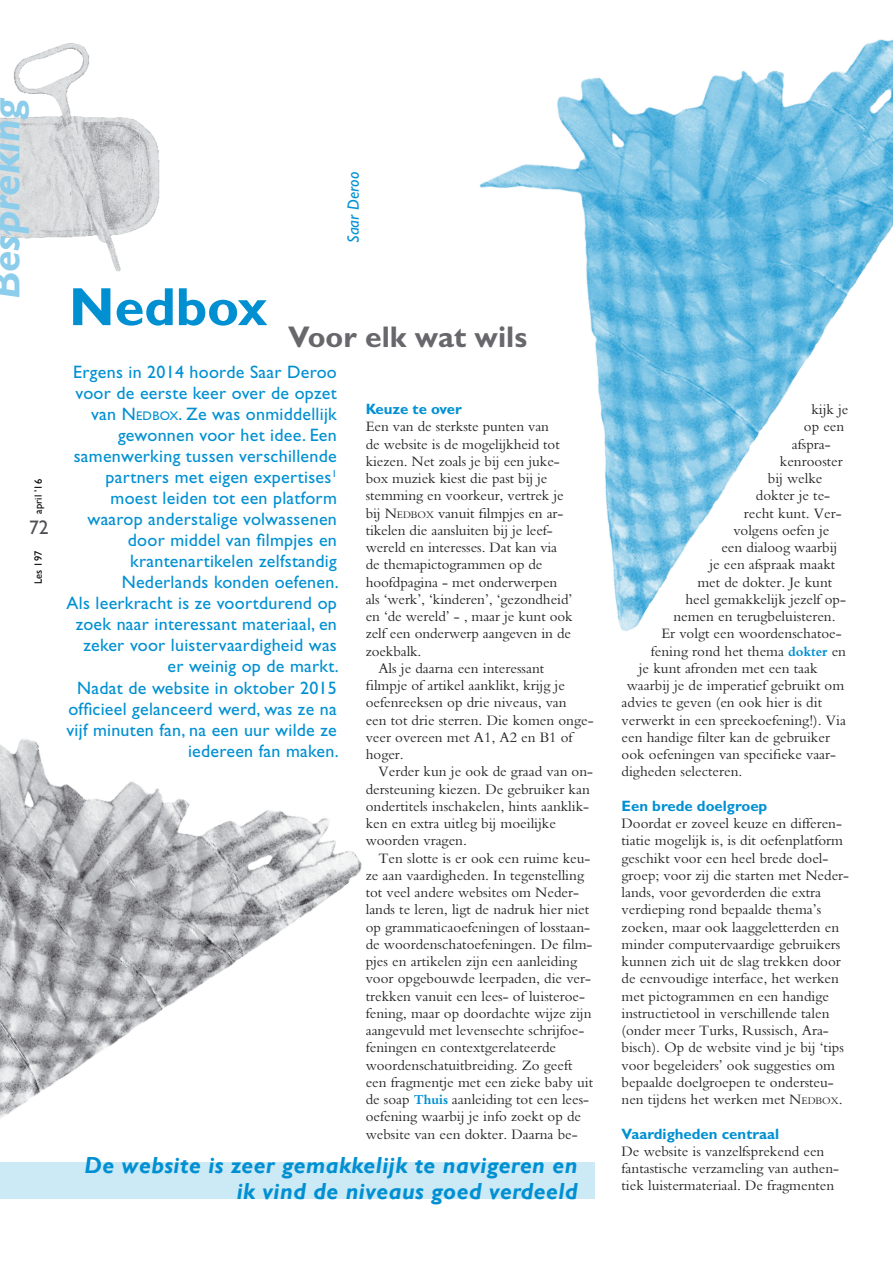
<style>
.page{position:relative;width:893px;height:1263px;background:#fff}
.page>*{position:absolute;margin:0;border:0;box-sizing:border-box;transform-origin:0 0}
.t1{font:italic 700 42px "Gill Sans";color:#8ccdeb}
.t2{font:700 30px "Gill Sans";color:#68676c}
.t3{font:italic 700 23.25px/25.5px "Gill Sans";letter-spacing:.02em;color:#0090d2;text-align:right}
.t4{font:19.5px "Gill Sans";color:#504f53}
.t5{font:18px/21px "Gill Sans";letter-spacing:.015em;color:#0090d2;text-align:right}
.t6{font:italic 16.5px "Gill Sans";color:#0090d2}
.t7{font:15px/17.2px "M Bembo";color:#242224}
.t8{font:700 15px "Gill Sans";color:#0090d2}
.t9{font:10.5px "Gill Sans";letter-spacing:.01em;color:#000}
.s1{font-size:12.6px}
.s2{font-size:10.5px}
.s3{font-weight:700;font-size:14.25px;color:#0090d2}
</style>
<div class="page">
<img style="left:0;top:43px;width:160px;height:228px">
<img style="left:0;top:739px;width:362px;height:379px">
<div style="left:0;top:1162px;width:595px;height:37px;background:#cce9f6"></div>
<img style="left:479px;top:39px;width:414px;height:592px">
<h1 class="t1" style="left:-19px;top:299px;width:202px;rotate:-90deg">Bespreking</h1>
<p class="t9" style="left:32px;top:514px;width:36px;rotate:-90deg">april ’16</p>
<h3 class="t4" style="left:29px;top:516px;width:21px">72</h3>
<p class="t9" style="left:32px;top:584px;width:35px;rotate:-90deg">Les 197</p>
<p class="t6" style="left:344px;top:243px;width:73px;rotate:-90deg">Saar Deroo</p>
<h2 class="t2" style="left:69px;top:320px;width:460px"><sup>Nedbox</sup> Voor elk wat wils</h2>
<p class="t5" style="left:66px;top:362px;width:274px">Ergens in 2014 hoorde Saar Deroo voor de eerste keer over de opzet van N <span class="s1">edbox</span>. Ze was onmiddellijk gewonnen voor het idee. Een samenwerking tussen verschillende partners met eigen expertises<sup>1 </sup>moest leiden tot een platform waarop anderstalige volwassenen door middel van filmpjes en krantenartikelen zelfstandig<br>Nederlands konden oefenen.<br>Als leerkracht is ze voortdurend op zoek naar interessant materiaal, en zeker voor luistervaardigheid was er weinig op de markt.<br>Nadat de website in oktober 2015 officieel gelanceerd werd, was ze na vijf minuten fan, na een uur wilde ze iedereen fan maken.</p>
<p class="t8" style="left:366px;top:400px;width:98px">Keuze te over</p>
<p class="t7" style="left:366px;top:418px;width:185px">Een van de sterkste punten van</p>
<p class="t7" style="left:366px;top:435px;width:195px">de website is de mogelijkheid tot</p>
<p class="t7" style="left:366px;top:452px;width:196px">kiezen. Net zoals je bij een juke-</p>
<p class="t7" style="left:366px;top:470px;width:183px">box muziek kiest die past bij je</p>
<p class="t7" style="left:366px;top:487px;width:199px">stemming en voorkeur, vertrek je</p>
<p class="t7" style="left:366px;top:504px;width:199px">bij N<span class="s2">edbox</span> vanuit filmpjes en ar-</p>
<p class="t7" style="left:366px;top:521px;width:189px">tikelen die aansluiten bij je leef-</p>
<p class="t7" style="left:366px;top:539px;width:193px">wereld en interesses. Dat kan via</p>
<p class="t7" style="left:366px;top:556px;width:178px">de themapictogrammen op de</p>
<p class="t7" style="left:366px;top:573px;width:193px">hoofdpagina - met onderwerpen</p>
<p class="t7" style="left:366px;top:590px;width:208px">als ‘werk’, ‘kinderen’, ‘gezondheid’</p>
<p class="t7" style="left:366px;top:608px;width:208px">en ‘de wereld’ - , maar je kunt ook</p>
<p class="t7" style="left:366px;top:625px;width:207px">zelf een onderwerp aangeven in de</p>
<p class="t7" style="left:366px;top:642px;width:57px">zoekbalk.</p>
<p class="t7" style="left:378px;top:659px;width:167px">Als je daarna een interessant</p>
<p class="t7" style="left:366px;top:677px;width:201px">filmpje of artikel aanklikt, krijg je</p>
<p class="t7" style="left:366px;top:694px;width:202px">oefenreeksen op drie niveaus, van</p>
<p class="t7" style="left:366px;top:711px;width:229px">een tot drie sterren. Die komen onge-</p>
<p class="t7" style="left:366px;top:728px;width:208px">veer overeen met A1, A2 en B1 of</p>
<p class="t7" style="left:366px;top:746px;width:40px">hoger.</p>
<p class="t7" style="left:378px;top:763px;width:216px">Verder kun je ook de graad van on-</p>
<p class="t7" style="left:366px;top:780px;width:226px">dersteuning kiezen. De gebruiker kan</p>
<p class="t7" style="left:366px;top:797px;width:225px">ondertitels inschakelen, hints aanklik-</p>
<p class="t7" style="left:366px;top:815px;width:192px">ken en extra uitleg bij moeilijke</p>
<p class="t7" style="left:366px;top:832px;width:103px">woorden vragen.</p>
<p class="t7" style="left:378px;top:849px;width:214px">Ten slotte is er ook een ruime keu-</p>
<p class="t7" style="left:366px;top:866px;width:220px">ze aan vaardigheden. In tegenstelling</p>
<p class="t7" style="left:366px;top:884px;width:215px">tot veel andere websites om Neder-</p>
<p class="t7" style="left:366px;top:901px;width:225px">lands te leren, ligt de nadruk hier niet</p>
<p class="t7" style="left:366px;top:918px;width:226px">op grammaticaoefeningen of losstaan-</p>
<p class="t7" style="left:366px;top:935px;width:228px">de woordenschatoefeningen. De film-</p>
<p class="t7" style="left:366px;top:953px;width:213px">pjes en artikelen zijn een aanleiding</p>
<p class="t7" style="left:366px;top:970px;width:227px">voor opgebouwde leerpaden, die ver-</p>
<p class="t7" style="left:366px;top:987px;width:221px">trekken vanuit een lees- of luisteroe-</p>
<p class="t7" style="left:366px;top:1004px;width:227px">fening, maar op doordachte wijze zijn</p>
<p class="t7" style="left:366px;top:1022px;width:220px">aangevuld met levensechte schrijfoe-</p>
<p class="t7" style="left:366px;top:1039px;width:192px">feningen en contextgerelateerde</p>
<p class="t7" style="left:366px;top:1056px;width:208px">woordenschatuitbreiding. Zo geeft</p>
<p class="t7" style="left:366px;top:1073px;width:229px">een fragmentje met een zieke baby uit</p>
<p class="t7" style="left:366px;top:1091px;width:225px">de soap <span class="s3">Thuis</span> aanleiding tot een lees-</p>
<p class="t7" style="left:366px;top:1108px;width:217px">oefening waarbij je info zoekt op de</p>
<p class="t7" style="left:366px;top:1125px;width:213px">website van een dokter. Daarna be-</p>
<h3 class="t3" style="left:84px;top:1153px;width:495px">De website is zeer gemakkelijk te navigeren en ik vind de niveaus goed verdeeld</h3>
<p class="t7" style="left:811px;top:401px;width:39px">kijk je</p>
<p class="t7" style="left:804px;top:418px;width:42px">op een</p>
<p class="t7" style="left:792px;top:435px;width:40px">afspra-</p>
<p class="t7" style="left:780px;top:452px;width:64px">kenrooster</p>
<p class="t7" style="left:768px;top:470px;width:56px">bij welke</p>
<p class="t7" style="left:756px;top:487px;width:76px">dokter je te-</p>
<p class="t7" style="left:744px;top:504px;width:99px">recht kunt. Ver-</p>
<p class="t7" style="left:733px;top:521px;width:98px">volgens oefen je</p>
<p class="t7" style="left:721px;top:539px;width:118px">een dialoog waarbij</p>
<p class="t7" style="left:709px;top:556px;width:127px">je een afspraak maakt</p>
<p class="t7" style="left:697px;top:573px;width:136px">met de dokter. Je kunt</p>
<p class="t7" style="left:685px;top:590px;width:162px">heel gemakkelijk jezelf op-</p>
<p class="t7" style="left:673px;top:608px;width:164px">nemen en terugbeluisteren.</p>
<p class="t7" style="left:661px;top:625px;width:182px">Er volgt een woordenschatoe-</p>
<p class="t7" style="left:651px;top:642px;width:197px">fening rond het thema <span class="s3">dokter</span> en</p>
<p class="t7" style="left:639px;top:659px;width:180px">je kunt afronden met een taak</p>
<p class="t7" style="left:627px;top:677px;width:219px">waarbij je de imperatief gebruikt om</p>
<p class="t7" style="left:622px;top:694px;width:202px">advies te geven (en ook hier is dit</p>
<p class="t7" style="left:622px;top:711px;width:226px">verwerkt in een spreekoefening!). Via</p>
<p class="t7" style="left:622px;top:728px;width:210px">een handige filter kan de gebruiker</p>
<p class="t7" style="left:622px;top:746px;width:216px">ook oefeningen van specifieke vaar-</p>
<p class="t7" style="left:622px;top:763px;width:122px">digheden selecteren.</p>
<p class="t8" style="left:622px;top:797px;width:147px">Een brede doelgroep</p>
<p class="t7" style="left:622px;top:815px;width:229px">Doordat er zoveel keuze en differen&shy;tiatie mogelijk is, is dit oefenplatform geschikt voor een heel brede doel&shy;groep; voor zij die starten met Neder&shy;lands, voor gevorderden die extra verdieping rond bepaalde thema’s zoeken, maar ook laaggeletterden en minder computervaardige gebruikers kunnen zich uit de slag trekken door de eenvoudige interface, het werken met pictogrammen en een handige instructietool in verschillende talen (onder meer Turks, Russisch, Ara&shy;bisch). Op de website vind je bij ‘tips voor begeleiders’ ook suggesties om bepaalde doelgroepen te ondersteu&shy;nen tijdens het werken met N<span class="s2">edbox</span>.</p>
<p class="t8" style="left:622px;top:1125px;width:159px">Vaardigheden centraal</p>
<p class="t7" style="left:622px;top:1142px;width:219px">De website is vanzelfsprekend een fantastische verzameling van authen&shy;tiek luistermateriaal. De fragmenten</p>
</div>
